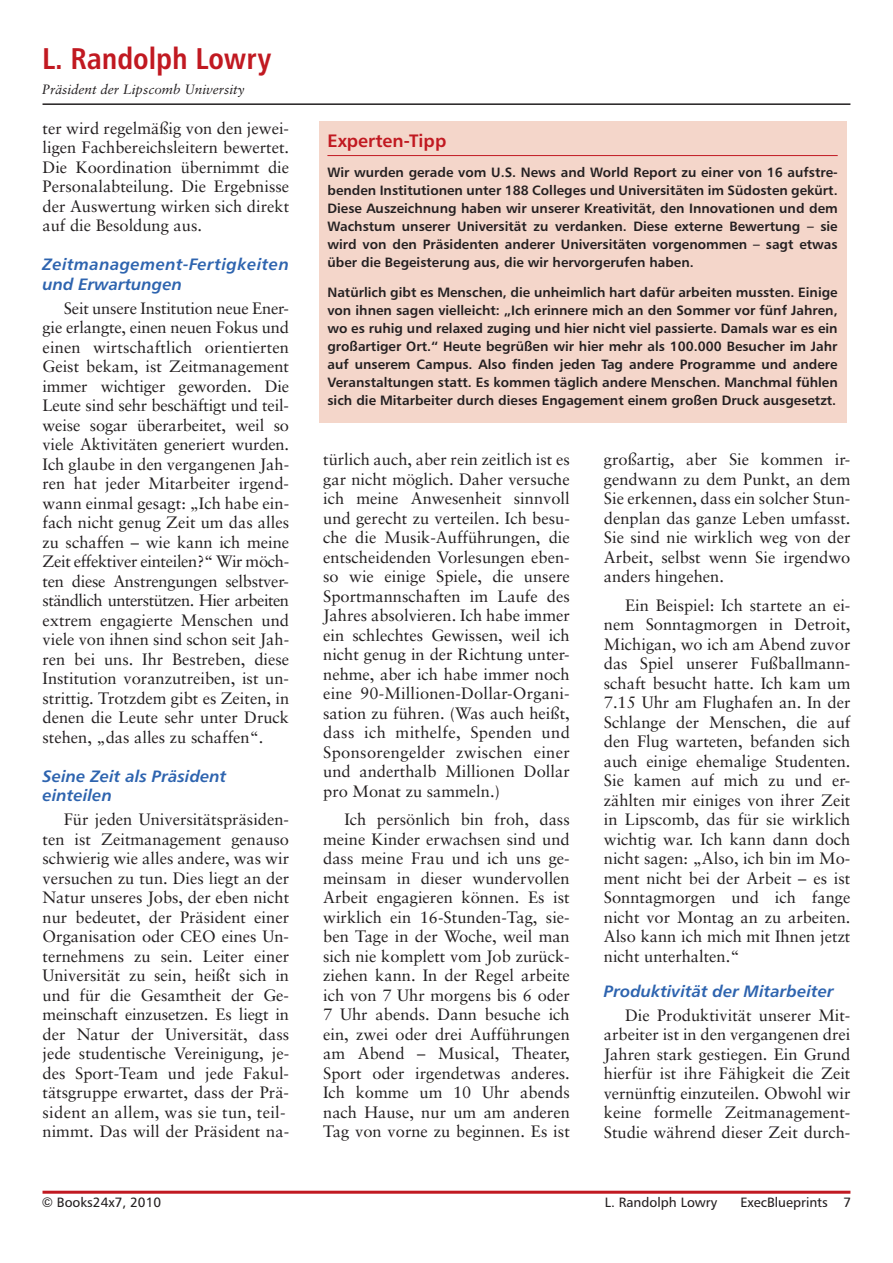
<style>
.page{position:relative;width:893px;height:1263px;background:#fff}
.page>*{position:absolute;margin:0;border:0;box-sizing:border-box;transform-origin:0 0}
.t1{font:30px "Humanist 777 BT Bold Condensed B";color:#c11921}
.t2{font:18px "Humanist 777 BT Bold B";color:#c11921}
.t3{font:16.5px/19.5px "Sabon";color:#231f20;text-align:justify}
.t4{font:16.5px/19.5px "Humanist 777 BT Bold Italic B";color:#2e64af}
.t5{font:16.5px/19.5px "Humanist 777 BT Bold Italic B";letter-spacing:.025em;color:#2e64af}
.t6{font:13.5px/18px "Humanist 777 BT Bold B";color:#231f20;text-align:justify}
.t7{font:13.5px "Humanist 777 BT Roman B";color:#231f20}
.t8{font:italic 13.5px "Sabon";color:#231f20}
</style>
<div class="page">
<hr style="left:43px;top:1191px;width:807px;height:3px;background:#c11921">
<hr style="left:43px;top:103px;width:807px;height:2px;background:#231f20">
<div style="left:319px;top:121px;width:527px;height:302px;background:#f4d6ca"></div>
<hr style="left:327px;top:155px;width:511px;height:1px;background:#c11921">
<h1 class="t1" style="left:42px;top:40px;width:231px">L. Randolph Lowry</h1>
<p class="t8" style="left:42px;top:81px;width:204px">Präsident der Lipscomb University</p>
<p class="t3" style="left:43px;top:118px;width:248px">ter wird regelmäßig von den jewei&shy;ligen Fachbereichsleitern bewertet.<br>Die Koordination übernimmt die Personalabteilung. Die Ergebnisse der Auswertung wirken sich direkt auf die Besoldung aus.</p>
<p class="t5" style="left:43px;top:255px;width:248px">Zeitmanagement-Fertigkeiten und Erwartungen</p>
<p class="t3" style="left:43px;top:298px;width:248px;text-indent:21px">Seit unsere Institution neue Ener&shy;gie erlangte, einen neuen Fokus und einen wirtschaftlich orientierten Geist bekam, ist Zeitmanagement immer wichtiger geworden. Die Leute sind sehr beschäftigt und teil&shy;weise sogar überarbeitet, weil so viele Aktivitäten generiert wurden.<br>Ich glaube in den vergangenen Jah&shy;ren hat jeder Mitarbeiter irgend&shy;wann einmal gesagt: „Ich habe ein&shy;fach nicht genug Zeit um das alles zu schaffen – wie kann ich meine Zeit effektiver einteilen?“ Wir möch&shy;ten diese Anstrengungen selbstver&shy;ständlich unterstützen. Hier arbeiten extrem engagierte Menschen und viele von ihnen sind schon seit Jah&shy;ren bei uns. Ihr Bestreben, diese Institution voranzutreiben, ist un&shy;strittig. Trotzdem gibt es Zeiten, in denen die Leute sehr unter Druck stehen, „das alles zu schaffen“.</p>
<p class="t4" style="left:43px;top:766px;width:185px">Seine Zeit als Präsident einteilen</p>
<p class="t3" style="left:43px;top:809px;width:248px;text-align:left;text-indent:21px">Für jeden Universitätspräsiden&shy;ten ist Zeitmanagement genauso schwierig wie alles andere, was wir versuchen zu tun. Dies liegt an der Natur unseres Jobs, der eben nicht nur bedeutet, der Präsident einer Organisation oder CEO eines Un&shy;ternehmens zu sein. Leiter einer Universität zu sein, heißt sich in und für die Gesamtheit der Ge&shy;meinschaft einzusetzen. Es liegt in der Natur der Universität, dass jede studentische Vereinigung, je&shy;des Sport-Team und jede Fakul&shy;tätsgruppe erwartet, dass der Prä&shy;sident an allem, was sie tun, teil&shy;nimmt. Das will der Präsident na-</p>
<p class="t2" style="left:327px;top:129px;width:121px">Experten-Tipp</p>
<p class="t6" style="left:327px;top:163px;width:512px">Wir wurden gerade vom U.S. News and World Report zu einer von 16 aufstre&shy;benden Institutionen unter 188 Colleges und Universitäten im Südosten gekürt.<br>Diese Auszeichnung haben wir unserer Kreativität, den Innovationen und dem Wachstum unserer Universität zu verdanken. Diese externe Bewertung – sie wird von den Präsidenten anderer Universitäten vorgenommen – sagt etwas über die Begeisterung aus, die wir hervorgerufen haben.</p>
<p class="t6" style="left:327px;top:283px;width:512px">Natürlich gibt es Menschen, die unheimlich hart dafür arbeiten mussten. Einige von ihnen sagen vielleicht: „Ich erinnere mich an den Sommer vor fünf Jahren, wo es ruhig und relaxed zuging und hier nicht viel passierte. Damals war es ein großartiger Ort.“ Heute begrüßen wir hier mehr als 100.000 Besucher im Jahr auf unserem Campus. Also finden jeden Tag andere Programme und andere Veranstaltungen statt. Es kommen täglich andere Menschen. Manchmal fühlen sich die Mitarbeiter durch dieses Engagement einem großen Druck ausgesetzt.</p>
<p class="t3" style="left:323px;top:449px;width:248px">türlich auch, aber rein zeitlich ist es gar nicht möglich. Daher versuche ich meine Anwesenheit sinnvoll und gerecht zu verteilen. Ich besu&shy;che die Musik-Aufführungen, die entscheidenden Vorlesungen eben&shy;so wie einige Spiele, die unsere Sportmannschaften im Laufe des Jahres absolvieren. Ich habe immer ein schlechtes Gewissen, weil ich nicht genug in der Richtung unter&shy;nehme, aber ich habe immer noch eine 90-Millionen-Dollar-Organi&shy;sation zu führen. (Was auch heißt, dass ich mithelfe, Spenden und Sponsorengelder zwischen einer und anderthalb Millionen Dollar pro Monat zu sammeln.)</p>
<p class="t3" style="left:323px;top:809px;width:248px;text-indent:21px">Ich persönlich bin froh, dass meine Kinder erwachsen sind und dass meine Frau und ich uns ge&shy;meinsam in dieser wundervollen Arbeit engagieren können. Es ist wirklich ein 16-Stunden-Tag, sie&shy;ben Tage in der Woche, weil man sich nie komplett vom Job zurück&shy;ziehen kann. In der Regel arbeite ich von 7 Uhr morgens bis 6 oder 7 Uhr abends. Dann besuche ich ein, zwei oder drei Aufführungen am Abend – Musical, Theater, Sport oder irgendetwas anderes.<br>Ich komme um 10 Uhr abends nach Hause, nur um am anderen Tag von vorne zu beginnen. Es ist</p>
<p class="t3" style="left:604px;top:450px;width:248px">großartig, aber Sie kommen ir&shy;gendwann zu dem Punkt, an dem Sie erkennen, dass ein solcher Stun&shy;denplan das ganze Leben umfasst.<br>Sie sind nie wirklich weg von der Arbeit, selbst wenn Sie irgendwo anders hingehen.</p>
<p class="t3" style="left:604px;top:595px;width:248px;text-indent:21px">Ein Beispiel: Ich startete an ei&shy;nem Sonntagmorgen in Detroit, Michigan, wo ich am Abend zuvor das Spiel unserer Fußballmann&shy;schaft besucht hatte. Ich kam um 7.15 Uhr am Flughafen an. In der Schlange der Menschen, die auf den Flug warteten, befanden sich auch einige ehemalige Studenten.<br>Sie kamen auf mich zu und er&shy;zählten mir einiges von ihrer Zeit in Lipscomb, das für sie wirklich wichtig war. Ich kann dann doch nicht sagen: „Also, ich bin im Mo&shy;ment nicht bei der Arbeit – es ist Sonntagmorgen und ich fange nicht vor Montag an zu arbeiten.<br>Also kann ich mich mit Ihnen jetzt nicht unterhalten.“</p>
<p class="t4" style="left:604px;top:981px;width:231px">Produktivität der Mitarbeiter</p>
<p class="t3" style="left:604px;top:1005px;width:248px;text-indent:21px">Die Produktivität unserer Mit&shy;arbeiter ist in den vergangenen drei Jahren stark gestiegen. Ein Grund hierfür ist ihre Fähigkeit die Zeit vernünftig einzuteilen. Obwohl wir keine formelle Zeitmanagement-Studie während dieser Zeit durch-</p>
<p class="t7" style="left:42px;top:1194px;width:121px">© Books24x7, 2010</p>
<p class="t7" style="left:605px;top:1194px;width:114px">L. Randolph Lowry</p>
<p class="t7" style="left:740px;top:1194px;width:112px">ExecBlueprints 7</p>
</div>
